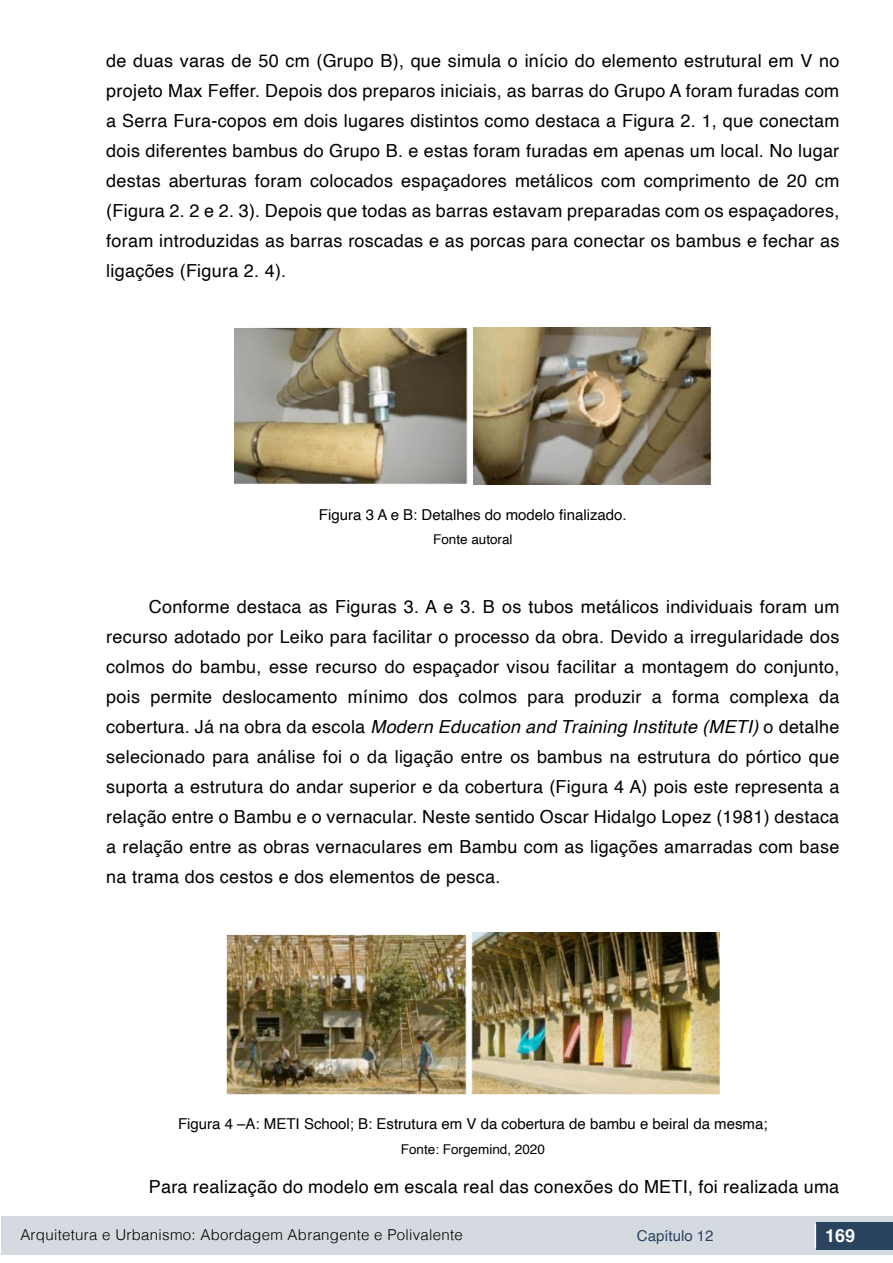
<style>
.page{position:relative;width:893px;height:1263px;background:#fff}
.page>*{position:absolute;margin:0;border:0;box-sizing:border-box;transform-origin:0 0}
.txt{font:18px/30px "Helvetica";letter-spacing:.015em;color:#000;text-align:justify}
.t1{font:700 18px "Helvetica";color:#fff}
.info_tab_gra_imag{font:15px "Helvetica";color:#000}
.t2{font:300 15px "Helvetica";letter-spacing:.02em;color:#000}
.t3{font:15px "Helvetica";color:#2a435e}
.fonte_tab_gra_imag{font:13.5px "Helvetica";color:#000}
.s1{font-style:italic}
</style>
<div class="page">
<div style="left:1px;top:1216px;width:891px;height:38px;background:#d4dadf"></div>
<div style="left:816px;top:1222px;width:77px;height:27px;background:#2a435e"></div>
<svg style="left:815px;top:1224px;width:1px;height:24px"></svg>
<img style="left:234px;top:327px;width:477px;height:157px">
<img style="left:226px;top:933px;width:494px;height:161px">
<p class="txt" style="left:106px;top:46px;width:735px">de duas varas de 50 cm (Grupo B), que simula o início do elemento estrutural em V no projeto Max Feffer. Depois dos preparos iniciais, as barras do Grupo A foram furadas com a Serra Fura-copos em dois lugares distintos como destaca a Figura 2. 1, que conectam dois diferentes bambus do Grupo B. e estas foram furadas em apenas um local. No lugar destas aberturas foram colocados espaçadores metálicos com comprimento de 20 cm (Figura 2. 2 e 2. 3). Depois que todas as barras estavam preparadas com os espaçadores, foram introduzidas as barras roscadas e as porcas para conectar os bambus e fechar as ligações (Figura 2. 4).</p>
<p class="info_tab_gra_imag" style="left:319px;top:503px;width:309px">Figura 3 A e B: Detalhes do modelo finalizado.</p>
<p class="fonte_tab_gra_imag" style="left:433px;top:529px;width:81px">Fonte autoral</p>
<p class="txt" style="left:106px;top:592px;width:735px;text-indent:43px">Conforme destaca as Figuras 3. A e 3. B os tubos metálicos individuais foram um recurso adotado por Leiko para facilitar o processo da obra. Devido a irregularidade dos colmos do bambu, esse recurso do espaçador visou facilitar a montagem do conjunto, pois permite deslocamento mínimo dos colmos para produzir a forma complexa da cobertura. Já na obra da escola <span class="s1">Modern Education and Training Institute (METI)</span> o detalhe selecionado para análise foi o da ligação entre os bambus na estrutura do pórtico que suporta a estrutura do andar superior e da cobertura (Figura 4 A) pois este representa a relação entre o Bambu e o vernacular. Neste sentido Oscar Hidalgo Lopez (1981) destaca a relação entre as obras vernaculares em Bambu com as ligações amarradas com base na trama dos cestos e dos elementos de pesca.</p>
<p class="info_tab_gra_imag" style="left:178px;top:1112px;width:591px">Figura 4 –A: METI School; B: Estrutura em V da cobertura de bambu e beiral da mesma;</p>
<p class="fonte_tab_gra_imag" style="left:401px;top:1139px;width:146px">Fonte: Forgemind, 2020</p>
<p class="txt" style="left:149px;top:1172px;width:692px">Para realização do modelo em escala real das conexões do METI, foi realizada uma</p>
<p class="t2" style="left:20px;top:1222px;width:444px">Arquitetura e Urbanismo: Abordagem Abrangente e Polivalente</p>
<p class="t3" style="left:637px;top:1224px;width:78px">Capítulo 12</p>
<p class="t1" style="left:825px;top:1221px;width:32px">169</p>
</div>
